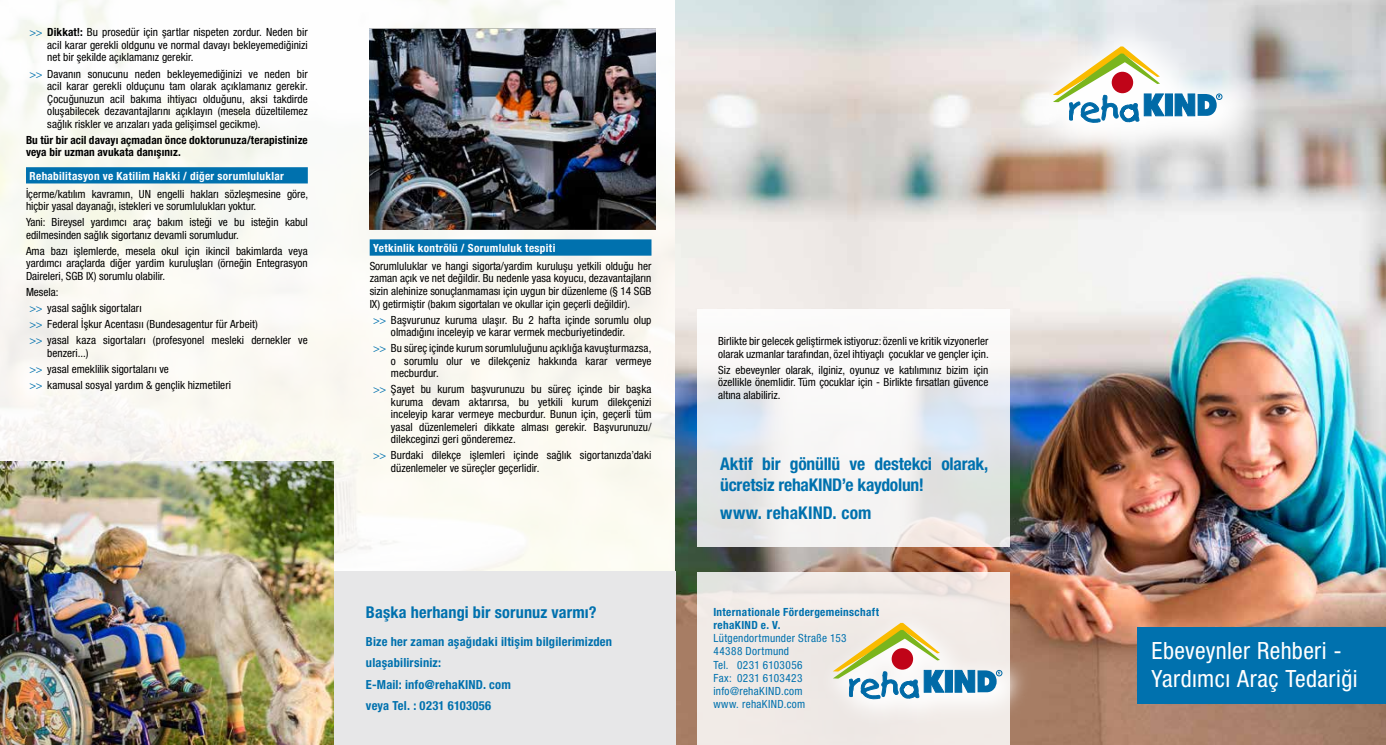
<style>
.page{position:relative;width:1386px;height:745px;background:#fff}
.page>*{position:absolute;margin:0;border:0;box-sizing:border-box;transform-origin:0 0}
.t1{font:condensed 23.75px/28.5px "Helvetica Neue LT Pro";letter-spacing:.015em;color:#fff}
.t2{font:700 condensed 17.5px/21.2px "Helvetica Neue LT Pro";letter-spacing:-.01em;color:#0071ae}
.t3{font:700 condensed 17.5px "Helvetica Neue LT Pro";letter-spacing:.01em;color:#0071ae}
.t4{font:700 condensed 16.25px "Helvetica Neue LT Pro";letter-spacing:.01em;color:#0071ae}
.t5{font:700 condensed 12.5px/21.2px "Helvetica Neue LT Pro";letter-spacing:.015em;color:#0071ae}
.t6{font:condensed 11.25px/12.5px "Helvetica Neue LT Pro";color:#000}
.t7{font:condensed 11.25px/13.2px "Helvetica Neue LT Pro";letter-spacing:.03em;color:#0071ae}
.t8{font:700 condensed 11.25px/12.5px "Helvetica Neue LT Pro";letter-spacing:.01em;color:#000}
.t9{font:700 condensed 11.25px "Helvetica Neue LT Pro";letter-spacing:.03em;color:#fff}
.t10{font:700 condensed 11.25px/13.1px "Helvetica Neue LT Pro";letter-spacing:.03em;color:#0071ae}
.s1{color:#0071ae}
.s2{font-weight:700}
</style>
<div class="page">
<img style="left:0;top:0;width:675px;height:571px">
<img style="left:675px;top:0;width:710px;height:744px">
<svg style="left:1019px;top:13px;width:250px;height:157px"></svg>
<svg style="left:1052px;top:46px;width:170px;height:77px"></svg>
<div style="left:697px;top:571px;width:312px;height:173px;background:#f0eae6"></div>
<div style="left:1137px;top:627px;width:248px;height:76px;background:#0071ae"></div>
<svg style="left:697px;top:309px;width:312px;height:238px;fill:#f5f4f4"></svg>
<div style="left:333px;top:571px;width:342px;height:173px;background:#e7e7e8"></div>
<svg style="left:853px;top:607px;width:177px;height:121px"></svg>
<svg style="left:833px;top:622px;width:169px;height:77px"></svg>
<img style="left:0;top:461px;width:333px;height:283px">
<div style="left:26px;top:167px;width:282px;height:16px;background:#0071ae"></div>
<div style="left:370px;top:239px;width:281px;height:16px;background:#0071ae"></div>
<img style="left:370px;top:29px;width:285px;height:200px">
<p class="t6" style="left:47px;top:26px;width:262px;text-align:justify;text-indent:-18px"><span class="s1">&gt;&gt;</span> <span class="s2">Dikkat!:</span> Bu prosedür için şartlar nispeten zordur. Neden bir acil karar gerekli oldgunu ve normal davayı bekleyemediğinizi net bir şekilde açıklamanız gerekir.</p>
<p class="t6" style="left:47px;top:67px;width:262px;text-align:justify;text-indent:-18px"><span class="s1">&gt;&gt;</span> Davanın sonucunu neden bekleyemediğinizi ve neden bir acil karar gerekli olduçunu tam olarak açıklamanız gerekir.<br>Çocuğunuzun acil bakıma ihtiyacı olduğunu, aksi takdirde oluşabilecek dezavantajlarını açıklayın (mesela düzeltilemez sağlık riskler ve arızaları yada gelişimsel gecikme).</p>
<p class="t8" style="left:26px;top:133px;width:283px">Bu tür bir acil davayı açmadan önce doktorunuza/terapistinize veya bir uzman avukata danışınız.</p>
<p class="t9" style="left:30px;top:169px;width:256px">Rehabilitasyon ve Katilim Hakki / diğer sorumluluklar</p>
<p class="t6" style="left:26px;top:187px;width:284px">İçerme/katılım kavramın, UN engelli hakları sözleşmesine göre, hiçbir yasal dayanağı, istekleri ve sorumlulukları yoktur.</p>
<p class="t6" style="left:26px;top:216px;width:283px">Yani: Bireysel yardımcı araç bakım isteği ve bu isteğin kabul edilmesinden sağlık sigortanız devamli sorumludur.</p>
<p class="t6" style="left:26px;top:244px;width:283px;text-align:justify">Ama bazı işlemlerde, mesela okul için ikincil bakimlarda veya yardımcı araçlarda diğer yardim kuruluşları (örneğin Entegrasyon Daireleri, SGB IX) sorumlu olabilir.</p>
<p class="t6" style="left:30px;top:284px;width:280px;line-height:16px;text-indent:-4px">Mesela:<br><span class="s1">&gt;&gt;</span> yasal sağlık sigortaları<br><span class="s1">&gt;&gt;</span> Federal İşkur Acentasıı (Bundesagentur für Arbeit)<br><span class="s1">&gt;&gt;</span> yasal kaza sigortaları (profesyonel mesleki dernekler ve</p>
<p class="t6" style="left:30px;top:344px;width:203px;line-height:16px;text-indent:18px">benzeri...)<br><span class="s1">&gt;&gt;</span> yasal emeklilik sigortalarıı ve<br><span class="s1">&gt;&gt;</span> kamusal sosyal yardım &amp; gençlik hizmetileri</p>
<p class="t9" style="left:373px;top:241px;width:184px">Yetkinlik kontrölü / Sorumluluk tespiti</p>
<p class="t6" style="left:370px;top:259px;width:283px;text-align:justify">Sorumluluklar ve hangi sigorta/yardim kuruluşu yetkili olduğu her zaman açık ve net değildir. Bu nedenle yasa koyucu, dezavantajların sizin alehinize sonuçlanmaması için uygun bir düzenleme (§ 14 SGB IX) getirmiştir (bakım sigortaları ve okullar için geçerli değildir).</p>
<p class="t6" style="left:391px;top:313px;width:262px;text-indent:-18px"><span class="s1">&gt;&gt;</span> Başvurunuz kuruma ulaşır. Bu 2 hafta içinde sorumlu olup olmadığını inceleyip ve karar vermek mecburiyetindedir.</p>
<p class="t6" style="left:391px;top:341px;width:262px;text-align:justify;text-indent:-18px"><span class="s1">&gt;&gt;</span> Bu süreç içinde kurum sorumluluğunu açıklığa kavuşturmazsa, o sorumlu olur ve dilekçeniz hakkında karar vermeye mecburdur.</p>
<p class="t6" style="left:391px;top:382px;width:262px;text-align:justify;text-indent:-18px"><span class="s1">&gt;&gt;</span> Şayet bu kurum başvurunuzu bu süreç içinde bir başka kuruma devam aktarırsa, bu yetkili kurum dilekçenizi inceleyip karar vermeye mecburdur. Bunun için, geçerli tüm yasal düzenlemeleri dikkate alması gerekir. Başvurunuzu/ dilekceginzi geri gönderemez.</p>
<p class="t6" style="left:391px;top:448px;width:262px;text-indent:-18px"><span class="s1">&gt;&gt;</span> Burdaki dilekçe işlemleri içinde sağlık sigortanızda’daki düzenlemeler ve süreçler geçerlidir.</p>
<h3 class="t4" style="left:366px;top:601px;width:232px">Başka herhangi bir sorunuz varmı?</h3>
<p class="t5" style="left:366px;top:630px;width:248px">Bize her zaman aşağıdaki iltişim bilgilerimizden ulaşabilirsiniz:<br>E-Mail: info@rehaKIND. com<br>veya Tel. : 0231 6103056</p>
<p class="t6" style="left:718px;top:335px;width:272px">Birlikte bir gelecek geliştirmek istiyoruz: özenli ve kritik vizyonerler olarak uzmanlar tarafından, özel ihtiyaçlı çocuklar ve gençler için.</p>
<p class="t6" style="left:718px;top:363px;width:272px;text-align:justify">Siz ebeveynler olarak, ilginiz, oyunuz ve katılımınız bizim için özellikle önemlidir. Tüm çocuklar için - Birlikte fırsatları güvence altına alabiliriz.</p>
<h2 class="t2" style="left:720px;top:452px;width:270px">Aktif bir gönüllü ve destekci olarak, ücretsiz rehaKIND’e kaydolun!</h2>
<h2 class="t3" style="left:720px;top:502px;width:153px">www. rehaKIND. com</h2>
<p class="t10" style="left:713px;top:605px;width:167px">Internationale Fördergemeinschaft rehaKIND e. V.</p>
<p class="t7" style="left:713px;top:631px;width:135px">Lütgendortmunder Straße 153<br>44388 Dortmund<br>Tel. 0231 6103056<br>Fax: 0231 6103423 info@rehaKIND.com<br>www. rehaKIND.com</p>
<h1 class="t1" style="left:1151px;top:635px;width:207px">Ebeveynler Rehberi -<br>Yardımcı Araç Tedariği</h1>
</div>
